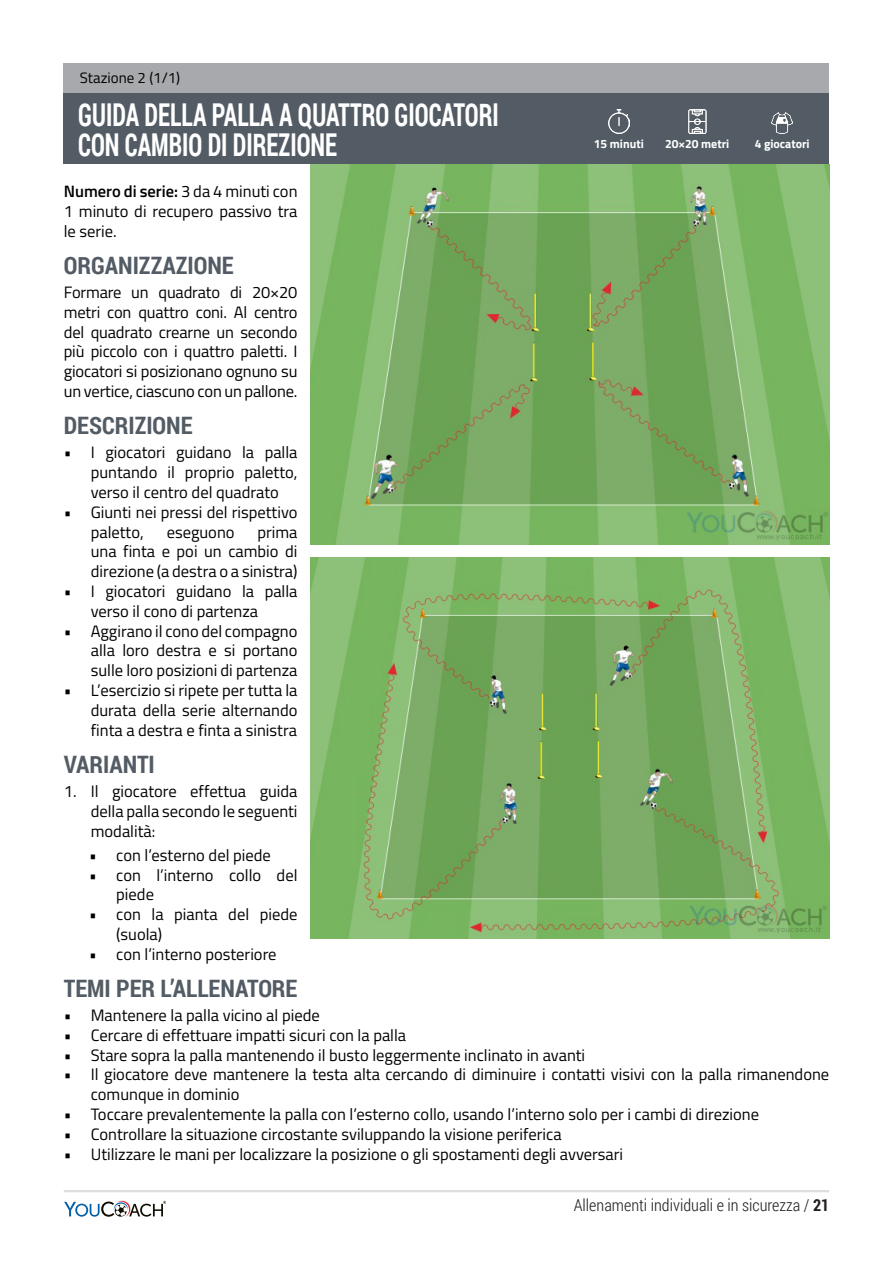
<style>
.page{position:relative;width:893px;height:1263px;background:#fff}
.page>*{position:absolute;margin:0;border:0;box-sizing:border-box;transform-origin:0 0}
.t1{font:700 31.5px "Roboto Condensed";color:#fff;scale:.77 1}
.t2{font:700 24px "Roboto Condensed";color:#535c65}
.t3{font:16.5px/19.8px "Titillium Web";color:#010100;text-align:justify}
.t4{font:300 16.5px "Roboto Condensed";color:#231f20}
.t5{font:15px "Titillium Web";color:#010100}
.t6{font:700 12px "Titillium Web";color:#fff}
.s1{font-weight:600}
.s2{font-weight:700}
</style>
<div class="page">
<hr style="left:64px;top:1190px;width:765px;height:2px;background:#dcdddf">
<svg style="left:64px;top:1201px;width:102px;height:16px"></svg>
<img style="left:310px;top:164px;width:519px;height:381px">
<div style="left:64px;top:93px;width:765px;height:71px;background:#535c65"></div>
<div style="left:64px;top:64px;width:765px;height:29px;background:#a8a9ad"></div>
<img style="left:608px;top:110px;width:21px;height:23px">
<img style="left:688px;top:110px;width:18px;height:23px">
<img style="left:771px;top:113px;width:21px;height:21px">
<img style="left:310px;top:558px;width:519px;height:380px">
<p class="t5" style="left:80px;top:67px;width:102px">Stazione 2 (1/1)</p>
<p class="t1" style="left:78px;top:92px;width:548px">GUIDA DELLA PALLA A QUATTRO GIOCATORI</p>
<p class="t1" style="left:78px;top:122px;width:338px">CON CAMBIO DI DIREZIONE</p>
<p class="t6" style="left:594px;top:135px;width:51px">15 minuti</p>
<p class="t6" style="left:665px;top:135px;width:66px">20×20 metri</p>
<p class="t6" style="left:755px;top:135px;width:57px">4 giocatori</p>
<p class="t3" style="left:64px;top:181px;width:235px"><span class="s1">Numero di serie:</span> 3 da 4 minuti con 1 minuto di recupero passivo tra le serie.</p>
<p class="t2" style="left:64px;top:249px;width:171px">ORGANIZZAZIONE</p>
<p class="t3" style="left:64px;top:282px;width:235px">Formare un quadrato di 20×20 metri con quattro coni. Al centro del quadrato crearne un secondo più piccolo con i quattro paletti. I giocatori si posizionano ognuno su un vertice, ciascuno con un pallone.</p>
<p class="t2" style="left:64px;top:409px;width:130px">DESCRIZIONE</p>
<p class="t3" style="left:91px;top:442px;width:208px;text-indent:-27px">• I giocatori guidano la palla puntando il proprio paletto, verso il centro del quadrato</p>
<p class="t3" style="left:91px;top:501px;width:208px;text-indent:-27px">• Giunti nei pressi del rispettivo paletto,</p>
<p class="t3" style="left:91px;top:521px;width:208px;text-indent:167px">prima una finta e poi un cambio di direzione (a destra o a sinistra)</p>
<p class="t3" style="left:91px;top:581px;width:208px;text-indent:-27px">• I giocatori guidano la palla verso il cono di partenza</p>
<p class="t3" style="left:91px;top:620px;width:208px;text-indent:-27px">• Aggirano il cono del compagno alla loro destra e si portano sulle loro posizioni di partenza</p>
<p class="t3" style="left:91px;top:680px;width:208px;text-indent:-27px">• L’esercizio si ripete per tutta la durata della serie alternando finta a destra e finta a sinistra</p>
<p class="t2" style="left:64px;top:747px;width:93px">VARIANTI</p>
<p class="t3" style="left:91px;top:780px;width:208px;text-indent:-27px">1. Il giocatore effettua guida della palla secondo le seguenti modalità:</p>
<p class="t3" style="left:89px;top:844px;width:183px">• con l’esterno del piede</p>
<p class="t3" style="left:116px;top:864px;width:183px;text-indent:-27px">• con l’interno collo del piede</p>
<p class="t3" style="left:116px;top:904px;width:183px;text-indent:-27px">• con la pianta del piede (suola)</p>
<p class="t3" style="left:89px;top:943px;width:189px">• con l’interno posteriore</p>
<p class="t2" style="left:64px;top:971px;width:235px">TEMI PER L’ALLENATORE</p>
<p class="t3" style="left:64px;top:1004px;width:257px">• Mantenere la palla vicino al piede</p>
<p class="t3" style="left:64px;top:1024px;width:344px">• Cercare di effettuare impatti sicuri con la palla</p>
<p class="t3" style="left:64px;top:1044px;width:523px">• Stare sopra la palla mantenendo il busto leggermente inclinato in avanti</p>
<p class="t3" style="left:91px;top:1064px;width:740px;text-indent:-27px">• Il giocatore deve mantenere la testa alta cercando di diminuire i contatti visivi con la palla rimanendone comunque in dominio</p>
<p class="t3" style="left:64px;top:1103px;width:697px">• Toccare prevalentemente la palla con l’esterno collo, usando l’interno solo per i cambi di direzione</p>
<p class="t3" style="left:64px;top:1123px;width:499px">• Controllare la situazione circostante sviluppando la visione periferica</p>
<p class="t3" style="left:64px;top:1143px;width:561px">• Utilizzare le mani per localizzare la posizione o gli spostamenti degli avversari</p>
<p class="t3" style="left:167px;top:521px;width:69px">eseguono</p>
<p class="t4" style="left:574px;top:1194px;width:257px">Allenamenti individuali e in sicurezza / <span class="s2">21</span></p>
</div>
